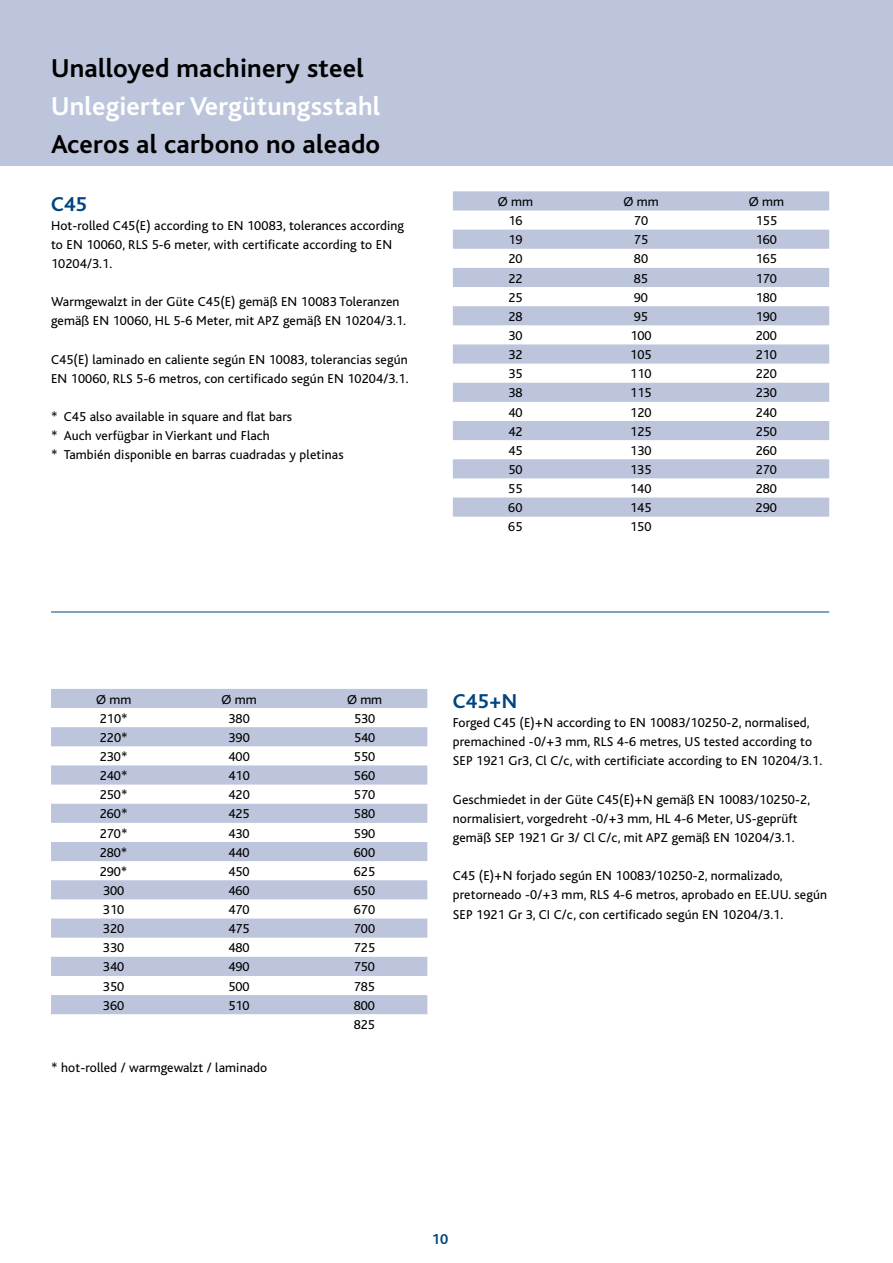
<style>
.page{position:relative;width:893px;height:1263px;background:#fff}
.page>*{position:absolute;margin:0;border:0;box-sizing:border-box;transform-origin:0 0}
.t1{font:700 27px "Kl Bliss";letter-spacing:.01em;color:#000}
.t2{font:700 27px "Kl Bliss";letter-spacing:.01em;color:#fff}
.t3{font:700 21px "Kl Bliss";letter-spacing:.01em;color:#004481}
.t4{font:700 15px "Kl Bliss";color:#004481}
.t5{font:13.5px/19.2px "Kl Bliss";letter-spacing:.01em;color:#000}
</style>
<div class="page">
<div style="left:0;top:0;width:893px;height:166px;background:#bdc5dc"></div>
<svg style="left:453px;top:191px;width:376px;height:326px;fill:#bdc5dc"></svg>
<svg style="left:51px;top:689px;width:376px;height:325px;fill:#bdc5dc"></svg>
<hr style="left:51px;top:612px;width:778px;height:1px;background:#004481">
<h1 class="t1" style="left:51px;top:54px;width:314px">Unalloyed machinery steel</h1>
<h1 class="t2" style="left:51px;top:92px;width:331px">Unlegierter Vergütungsstahl</h1>
<h1 class="t1" style="left:51px;top:130px;width:331px">Aceros al carbono no aleado</h1>
<h2 class="t3" style="left:51px;top:193px;width:37px">C45</h2>
<p class="t5" style="left:51px;top:216px;width:355px">Hot-rolled C45(E) according to EN 10083, tolerances according to EN 10060, RLS 5-6 meter, with certificate according to EN<br>10204/3.1.</p>
<p class="t5" style="left:51px;top:292px;width:357px">Warmgewalzt in der Güte C45(E) gemäß EN 10083 Toleranzen gemäß EN 10060, HL 5-6 Meter, mit APZ gemäß EN 10204/3.1.</p>
<p class="t5" style="left:51px;top:350px;width:359px">C45(E) laminado en caliente según EN 10083, tolerancias según<br>EN 10060, RLS 5-6 metros, con certificado según EN 10204/3.1.</p>
<p class="t5" style="left:51px;top:407px;width:294px">* C45 also available in square and flat bars<br>* Auch verfügbar in Vierkant und Flach<br>* También disponible en barras cuadradas y pletinas</p>
<p class="t5" style="left:498px;top:192px;width:37px">Ø mm</p>
<p class="t5" style="left:623px;top:192px;width:37px">Ø mm</p>
<p class="t5" style="left:749px;top:192px;width:37px">Ø mm</p>
<p class="t5" style="left:508px;top:211px;width:16px">16</p>
<p class="t5" style="left:634px;top:211px;width:16px">70</p>
<p class="t5" style="left:756px;top:211px;width:23px">155</p>
<p class="t5" style="left:508px;top:231px;width:16px">19</p>
<p class="t5" style="left:634px;top:231px;width:16px">75</p>
<p class="t5" style="left:756px;top:231px;width:23px">160</p>
<p class="t5" style="left:508px;top:250px;width:16px">20</p>
<p class="t5" style="left:634px;top:250px;width:16px">80</p>
<p class="t5" style="left:756px;top:250px;width:23px">165</p>
<p class="t5" style="left:508px;top:269px;width:16px">22</p>
<p class="t5" style="left:634px;top:269px;width:16px">85</p>
<p class="t5" style="left:756px;top:269px;width:23px">170</p>
<p class="t5" style="left:508px;top:288px;width:16px">25</p>
<p class="t5" style="left:634px;top:288px;width:16px">90</p>
<p class="t5" style="left:756px;top:288px;width:23px">180</p>
<p class="t5" style="left:508px;top:307px;width:16px">28</p>
<p class="t5" style="left:634px;top:307px;width:16px">95</p>
<p class="t5" style="left:756px;top:307px;width:23px">190</p>
<p class="t5" style="left:508px;top:326px;width:16px">30</p>
<p class="t5" style="left:630px;top:326px;width:23px">100</p>
<p class="t5" style="left:756px;top:326px;width:23px">200</p>
<p class="t5" style="left:508px;top:345px;width:16px">32</p>
<p class="t5" style="left:630px;top:345px;width:23px">105</p>
<p class="t5" style="left:756px;top:345px;width:23px">210</p>
<p class="t5" style="left:508px;top:364px;width:16px">35</p>
<p class="t5" style="left:630px;top:364px;width:23px">110</p>
<p class="t5" style="left:756px;top:364px;width:23px">220</p>
<p class="t5" style="left:508px;top:384px;width:16px">38</p>
<p class="t5" style="left:630px;top:384px;width:23px">115</p>
<p class="t5" style="left:756px;top:384px;width:23px">230</p>
<p class="t5" style="left:508px;top:403px;width:16px">40</p>
<p class="t5" style="left:630px;top:403px;width:23px">120</p>
<p class="t5" style="left:756px;top:403px;width:23px">240</p>
<p class="t5" style="left:508px;top:422px;width:16px">42</p>
<p class="t5" style="left:630px;top:422px;width:23px">125</p>
<p class="t5" style="left:756px;top:422px;width:23px">250</p>
<p class="t5" style="left:508px;top:441px;width:16px">45</p>
<p class="t5" style="left:630px;top:441px;width:23px">130</p>
<p class="t5" style="left:756px;top:441px;width:23px">260</p>
<p class="t5" style="left:508px;top:460px;width:16px">50</p>
<p class="t5" style="left:630px;top:460px;width:23px">135</p>
<p class="t5" style="left:756px;top:460px;width:23px">270</p>
<p class="t5" style="left:508px;top:479px;width:16px">55</p>
<p class="t5" style="left:630px;top:479px;width:23px">140</p>
<p class="t5" style="left:756px;top:479px;width:23px">280</p>
<p class="t5" style="left:508px;top:498px;width:16px">60</p>
<p class="t5" style="left:630px;top:498px;width:23px">145</p>
<p class="t5" style="left:756px;top:498px;width:23px">290</p>
<p class="t5" style="left:508px;top:517px;width:16px">65</p>
<p class="t5" style="left:630px;top:517px;width:23px">150</p>
<p class="t5" style="left:96px;top:690px;width:37px">Ø mm</p>
<p class="t5" style="left:222px;top:690px;width:37px">Ø mm</p>
<p class="t5" style="left:347px;top:690px;width:37px">Ø mm</p>
<p class="t5" style="left:100px;top:709px;width:29px">210*</p>
<p class="t5" style="left:229px;top:709px;width:23px">380</p>
<p class="t5" style="left:354px;top:709px;width:23px">530</p>
<p class="t5" style="left:100px;top:728px;width:29px">220*</p>
<p class="t5" style="left:229px;top:728px;width:23px">390</p>
<p class="t5" style="left:354px;top:728px;width:23px">540</p>
<p class="t5" style="left:100px;top:747px;width:29px">230*</p>
<p class="t5" style="left:229px;top:747px;width:23px">400</p>
<p class="t5" style="left:354px;top:747px;width:23px">550</p>
<p class="t5" style="left:100px;top:766px;width:29px">240*</p>
<p class="t5" style="left:229px;top:766px;width:23px">410</p>
<p class="t5" style="left:354px;top:766px;width:23px">560</p>
<p class="t5" style="left:100px;top:785px;width:29px">250*</p>
<p class="t5" style="left:228px;top:785px;width:23px">420</p>
<p class="t5" style="left:354px;top:785px;width:23px">570</p>
<p class="t5" style="left:100px;top:805px;width:29px">260*</p>
<p class="t5" style="left:228px;top:805px;width:23px">425</p>
<p class="t5" style="left:354px;top:805px;width:23px">580</p>
<p class="t5" style="left:100px;top:824px;width:29px">270*</p>
<p class="t5" style="left:228px;top:824px;width:23px">430</p>
<p class="t5" style="left:354px;top:824px;width:23px">590</p>
<p class="t5" style="left:100px;top:843px;width:29px">280*</p>
<p class="t5" style="left:228px;top:843px;width:23px">440</p>
<p class="t5" style="left:354px;top:843px;width:23px">600</p>
<p class="t5" style="left:100px;top:862px;width:29px">290*</p>
<p class="t5" style="left:228px;top:862px;width:23px">450</p>
<p class="t5" style="left:354px;top:862px;width:23px">625</p>
<p class="t5" style="left:103px;top:881px;width:23px">300</p>
<p class="t5" style="left:228px;top:881px;width:23px">460</p>
<p class="t5" style="left:354px;top:881px;width:23px">650</p>
<p class="t5" style="left:103px;top:900px;width:23px">310</p>
<p class="t5" style="left:228px;top:900px;width:23px">470</p>
<p class="t5" style="left:354px;top:900px;width:23px">670</p>
<p class="t5" style="left:103px;top:919px;width:23px">320</p>
<p class="t5" style="left:228px;top:919px;width:23px">475</p>
<p class="t5" style="left:354px;top:919px;width:23px">700</p>
<p class="t5" style="left:103px;top:938px;width:23px">330</p>
<p class="t5" style="left:228px;top:938px;width:23px">480</p>
<p class="t5" style="left:354px;top:938px;width:23px">725</p>
<p class="t5" style="left:103px;top:958px;width:23px">340</p>
<p class="t5" style="left:228px;top:958px;width:23px">490</p>
<p class="t5" style="left:354px;top:958px;width:23px">750</p>
<p class="t5" style="left:103px;top:977px;width:23px">350</p>
<p class="t5" style="left:228px;top:977px;width:23px">500</p>
<p class="t5" style="left:354px;top:977px;width:23px">785</p>
<p class="t5" style="left:103px;top:996px;width:23px">360</p>
<p class="t5" style="left:228px;top:996px;width:23px">510</p>
<p class="t5" style="left:354px;top:996px;width:23px">800<br>825</p>
<p class="t5" style="left:51px;top:1058px;width:218px">* hot-rolled / warmgewalzt / laminado</p>
<h2 class="t3" style="left:453px;top:690px;width:66px">C45+N</h2>
<p class="t5" style="left:453px;top:713px;width:371px">Forged C45 (E)+N according to EN 10083/10250-2, normalised, premachined -0/+3 mm, RLS 4-6 metres, US tested according to<br>SEP 1921 Gr3, Cl C/c, with certificiate according to EN 10204/3.1.</p>
<p class="t5" style="left:453px;top:790px;width:359px">Geschmiedet in der Güte C45(E)+N gemäß EN 10083/10250-2, normalisiert, vorgedreht -0/+3 mm, HL 4-6 Meter, US-geprüft gemäß SEP 1921 Gr 3/ Cl C/c, mit APZ gemäß EN 10204/3.1.</p>
<p class="t5" style="left:453px;top:866px;width:376px">C45 (E)+N forjado según EN 10083/10250-2, normalizado, pretorneado -0/+3 mm, RLS 4-6 metros, aprobado en EE.UU. según<br>SEP 1921 Gr 3, CI C/c, con certificado según EN 10204/3.1.</p>
<p class="t4" style="left:432px;top:1231px;width:18px">10</p>
</div>
